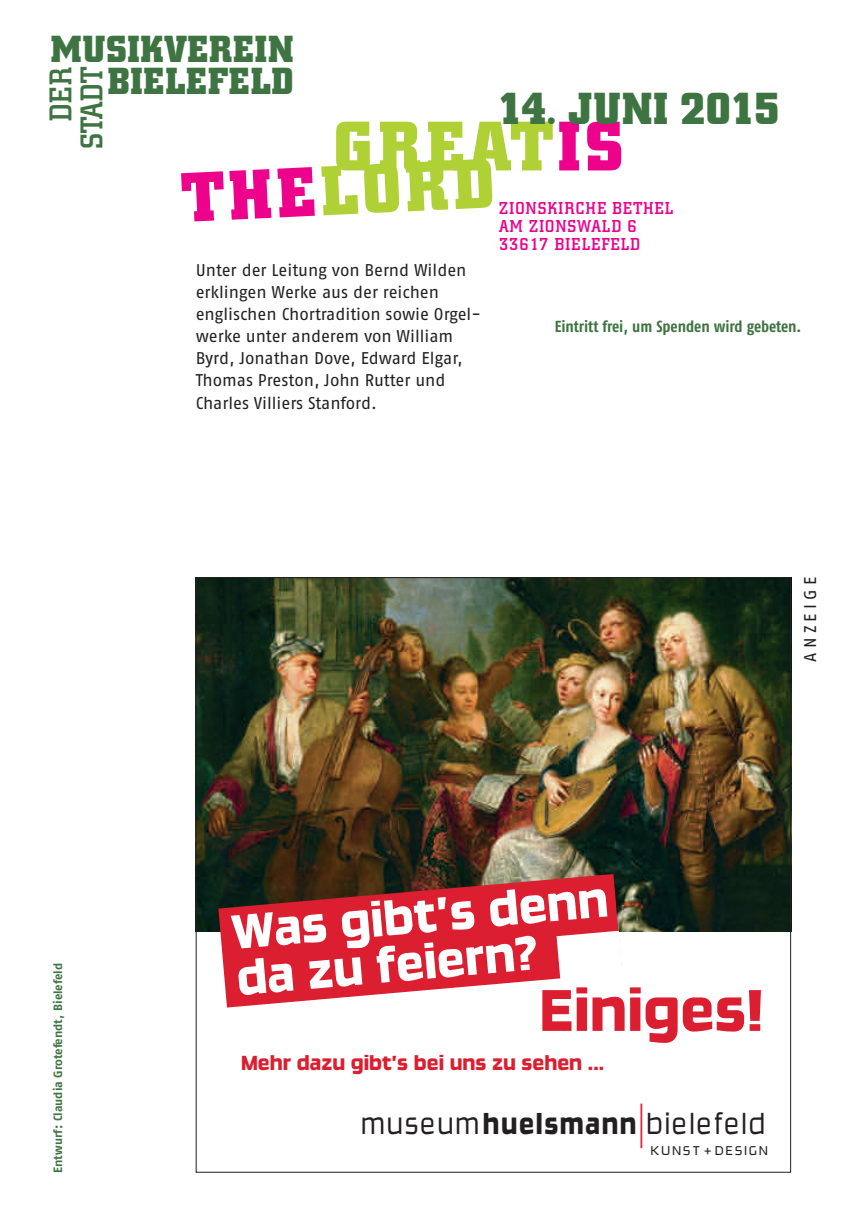
<style>
.page{position:relative;width:862px;height:1214px;background:#fff}
.page>*{position:absolute;margin:0;border:0;box-sizing:border-box;transform-origin:0 0}
.t1{font:700 69px "City";letter-spacing:.07em;color:#b0d136}
.t2{font:69px "Ginger";color:#db1e30}
.t3{font:56.6px/46.4px "Ginger";color:#fff}
.t4{font:700 44.2px "City";color:#3d7441}
.t5{font:700 37.2px/32px "City";letter-spacing:.04em;color:#3d7441;text-align:right}
.t6{font:34px "Ginger";letter-spacing:.05em;color:#231f20;scale:.9 1}
.t7{font:500 31px/31px "City";letter-spacing:.01em;color:#3d7441;text-align:right}
.t8{font:24px "Ginger";color:#db1e30}
.t9{font:17px/22.2px "Fago No";letter-spacing:-.005em;color:#231f20}
.t10{font:500 17px/18.2px "City";letter-spacing:.07em;color:#ed028c}
.t11{font:17px "Fago No";letter-spacing:.25em;color:#231f20}
.t12{font:700 16px "Fago Co";letter-spacing:-.005em;color:#3d7441}
.t13{font:300 15px "Ginger";letter-spacing:.125em;color:#231f20}
.t14{font:700 12px "Fago No";color:#3d7441}
.s1{color:#ed028c}
.s2{font-weight:300}
.s3{font-size:53.4px;color:#db1e30}
.s4{font-weight:300;font-size:34.2px}
</style>
<div class="page">
<img style="left:198px;top:579px;width:591px;height:352px">
<svg style="left:218px;top:873px;width:404px;height:134px;background:#c63d48"></svg>
<svg style="left:556px;top:930px;width:67px;height:55px"></svg>
<h3 class="t5" style="left:51px;top:34px;width:244px">MUSIKVEREIN<br>BIELEFELD</h3>
<h3 class="t7" style="left:46px;top:149px;width:83px;rotate:-90deg">DER<br>STADT</h3>
<h3 class="t4" style="left:497px;top:84px;width:284px">14. JUNI 2015</h3>
<h1 class="t1" style="left:334px;top:108px;width:291px">GREAT<span class="s1">IS</span></h1>
<h1 class="t1" style="left:179px;top:161px;width:314px;rotate:-3deg"><span class="s1">THE</span>LORD</h1>
<p class="t10" style="left:499px;top:199px;width:176px">ZIONSKIRCHE BETHEL<br>AM ZIONSWALD 6<br>33617 BIELEFELD</p>
<p class="t14" style="left:51px;top:1172px;width:211px;rotate:-90deg">Entwurf: Claudia Grotefendt, Bielefeld</p>
<p class="t9" style="left:196px;top:258px;width:287px">Unter der Leitung von Bernd Wilden erklingen Werke aus der reichen englischen Chortradition sowie Orgel&shy;werke unter anderem von William Byrd, Jonathan Dove, Edward Elgar, Thomas Preston, John Rutter und Charles Villiers Stanford.</p>
<p class="t12" style="left:555px;top:317px;width:248px">Eintritt frei, um Spenden wird gebeten.</p>
<p class="t11" style="left:800px;top:661px;width:86px;rotate:-90deg">ANZEIGE</p>
<h2 class="t3" style="left:230px;top:908px;width:378px;rotate:-5deg">Was gibt’s denn da zu feiern?</h2>
<h1 class="t2" style="left:539px;top:974px;width:226px">Einiges!</h1>
<h3 class="t8" style="left:241px;top:1050px;width:364px">Mehr dazu gibt’s bei uns zu sehen ...</h3>
<h3 class="t6" style="left:361px;top:1106px;width:451px"><span class="s2">museum</span>huelsmann<span class="s3">|</span> <span class="s4">bielefeld</span></h3>
<p class="t13" style="left:651px;top:1142px;width:119px">KUNST +DESIGN</p>
</div>
